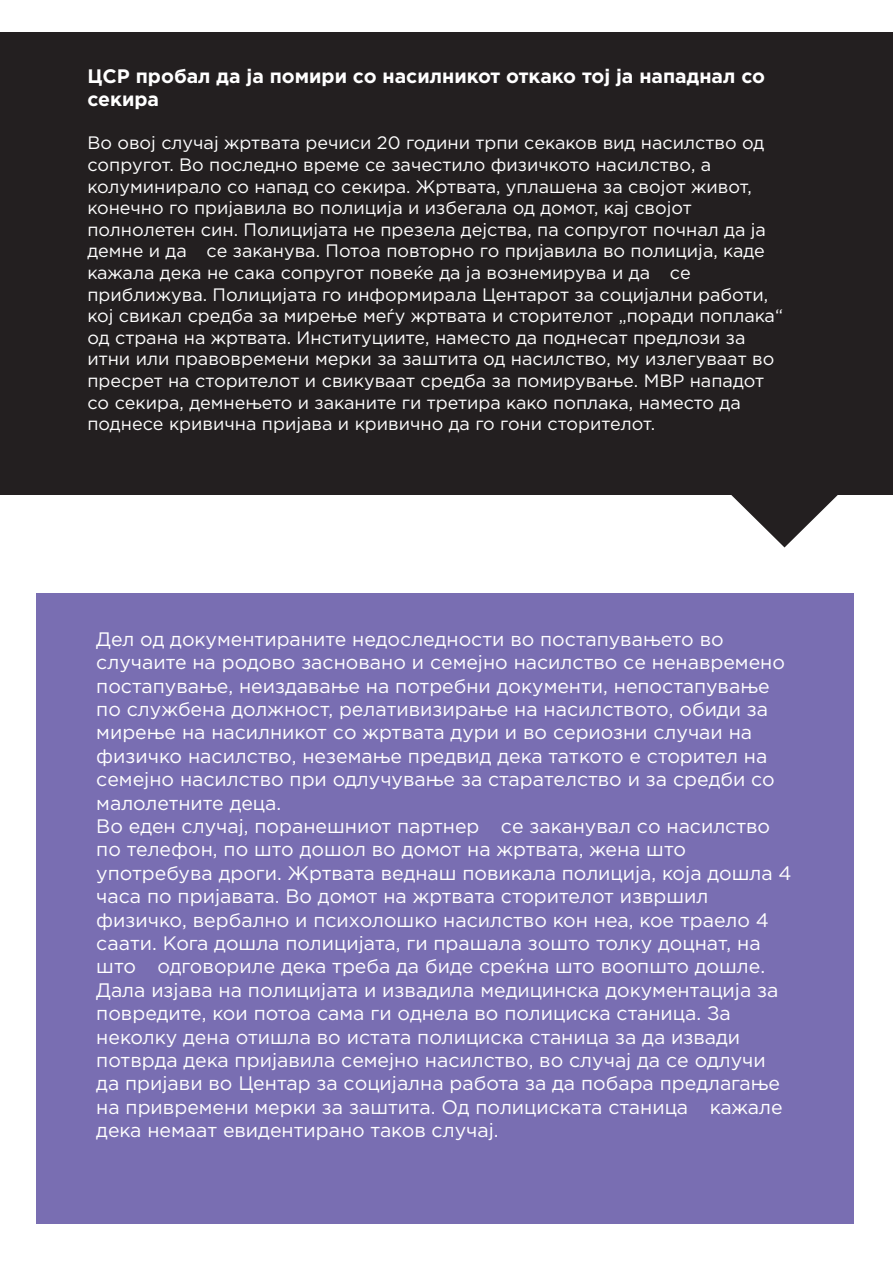
<style>
.page{position:relative;width:893px;height:1263px;background:#fff}
.page>*{position:absolute;margin:0;border:0;box-sizing:border-box;transform-origin:0 0}
.t1{font:19.5px/23.4px "Gotham Pro";color:#fff}
.t2{font:700 19.5px/23.4px "Gotham Pro";color:#fff}
.t3{font:18px/21.6px "Gotham Pro";color:#fff}
</style>
<div class="page">
<div style="left:36px;top:593px;width:818px;height:630px;background:#796eb2"></div>
<div style="left:0;top:33px;width:893px;height:462px;background:#231f20"></div>
<svg style="left:731px;top:495px;width:107px;height:52px"></svg>
<p class="t2" style="left:87px;top:64px;width:679px">ЦСР пробал да ја помири со насилникот откако тој ја нападнал со секира</p>
<p class="t3" style="left:87px;top:132px;width:697px">Во овој случај жртвата речиси 20 години трпи секаков вид насилство од сопругот. Во последно време се зачестило физичкото насилство, а колуминирало со напад со секира. Жртвата, уплашена за својот живот, конечно го пријавила во полиција и избегала од домот, кај својот полнолетен син. Полицијата не презела дејства, па сопругот почнал да ја демне и да се заканува. Потоа повторно го пријавила во полиција, каде кажала дека не сака сопругот повеќе да ја вознемирува и да се приближува. Полицијата го информирала Центарот за социјални работи, кој свикал средба за мирење меѓу жртвата и сторителот „поради поплака“ од страна на жртвата. Институциите, наместо да поднесат предлози за итни или правовремени мерки за заштита од насилство, му излегуваат во пресрет на сторителот и свикуваат средба за помирување. МВР нападот со секира, демнењето и заканите ги третира како поплака, наместо да поднесе кривична пријава и кривично да го гони сторителот.</p>
<p class="t1" style="left:96px;top:627px;width:697px">Дел од документираните недоследности во постапувањето во случаите на родово засновано и семејно насилство се ненавремено постапување, неиздавање на потребни документи, непостапување по службена должност, релативизирање на насилството, обиди за мирење на насилникот со жртвата дури и во сериозни случаи на физичко насилство, неземање предвид дека таткото е сторител на семејно насилство при одлучување за старателство и за средби со малолетните деца.<br>Во еден случај, поранешниот партнер се заканувал со насилство по телефон, по што дошол во домот на жртвата, жена што употребува дроги. Жртвата веднаш повикала полиција, која дошла 4 часа по пријавата. Во домот на жртвата сторителот извршил физичко, вербално и психолошко насилство кон неа, кое траело 4 саати. Кога дошла полицијата, ги прашала зошто толку доцнат, на што одговориле дека треба да биде среќна што воопшто дошле.<br>Дала изјава на полицијата и извадила медицинска документација за повредите, кои потоа сама ги однела во полициска станица. За неколку дена отишла во истата полициска станица за да извади потврда дека пријавила семејно насилство, во случај да се одлучи да пријави во Центар за социјална работа за да побара предлагање на привремени мерки за заштита. Од полициската станица кажале дека немаат евидентирано таков случај.</p>
</div>
